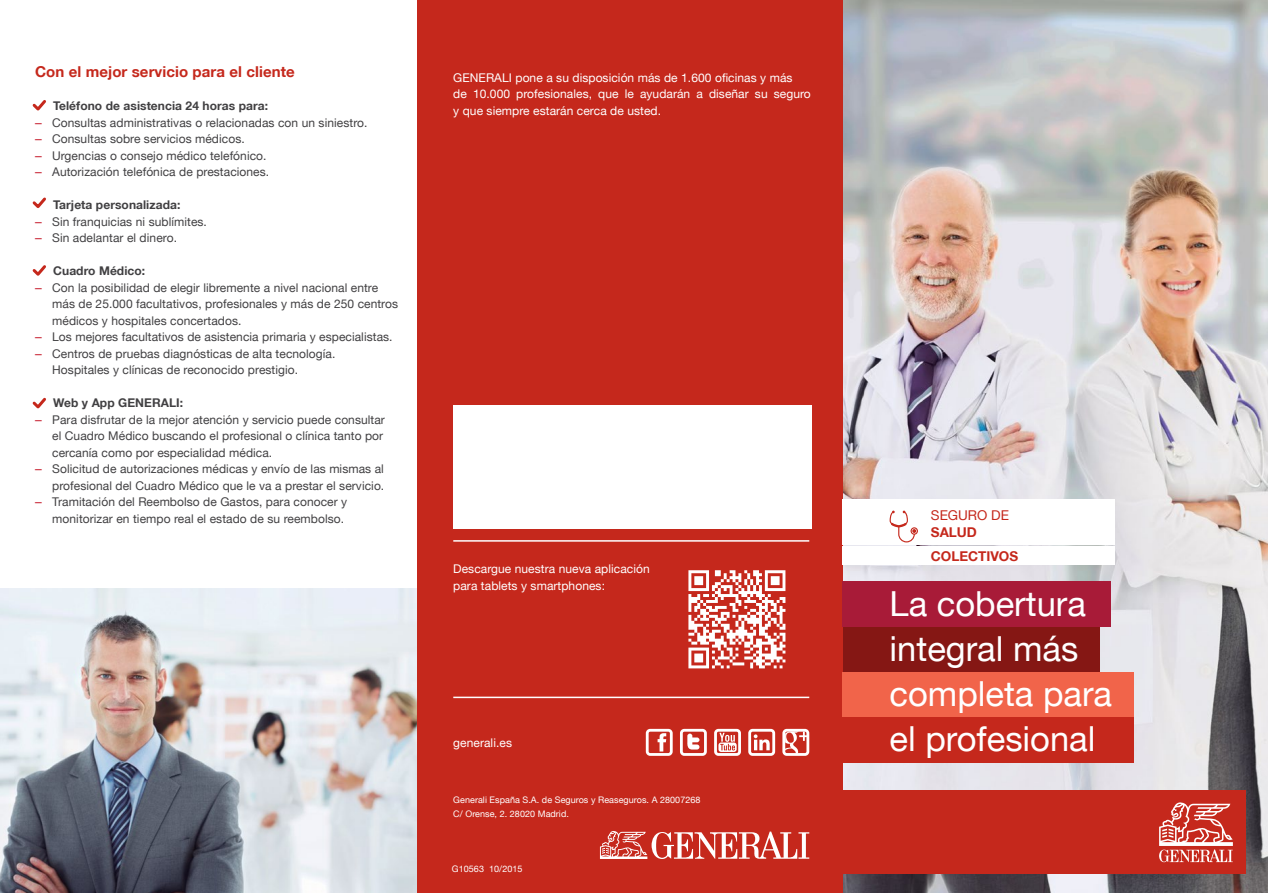
<style>
.page{position:relative;width:1268px;height:893px;background:#fff}
.page>*{position:absolute;margin:0;border:0;box-sizing:border-box;transform-origin:0 0}
.t1{font:34.5px/45px "Helvetica Neue LT";color:#fff}
.t2{font:700 15px "Helvetica Neue LT";letter-spacing:.005em;color:#c5281c}
.t3{font:700 13.5px "Helvetica Neue LT";color:#c5281c}
.t4{font:13.5px "Helvetica Neue LT";color:#c5281c}
.t5{font:12px/16.5px "Helvetica Neue LT";letter-spacing:.005em;color:#414042}
.t6{font:12px/16.5px "Helvetica Neue LT";letter-spacing:.005em;color:#fff}
.t7{font:700 12px "Helvetica Neue LT";letter-spacing:.005em;color:#414042}
.t8{font:9px/13.5px "Helvetica Neue LT";letter-spacing:.005em;color:#fff}
.s1{font-family:"Helvetica";color:#c41425}
.s2{color:#fff}
</style>
<div class="page">
<img style="left:842px;top:0;width:425px;height:893px">
<div style="left:823px;top:790px;width:422px;height:83px;background:#c5281c"></div>
<svg style="left:1159px;top:802px;width:73px;height:60px"></svg>
<div style="left:417px;top:0;width:425px;height:893px;background:#c5281c"></div>
<svg style="left:600px;top:831px;width:209px;height:28px"></svg>
<hr style="left:453px;top:540px;width:356px;height:2px;background:#fff">
<hr style="left:453px;top:697px;width:356px;height:1px;background:#fff">
<div style="left:452px;top:405px;width:359px;height:124px;background:#fff"></div>
<div style="left:645px;top:729px;width:27px;height:27px;border:3px solid #fff;border-radius:3px"></div>
<svg style="left:657px;top:733px;width:9px;height:18px"></svg>
<div style="left:679px;top:729px;width:27px;height:27px;border:3px solid #fff;border-radius:3px"></div>
<svg style="left:687px;top:734px;width:12px;height:15px"></svg>
<div style="left:782px;top:729px;width:27px;height:27px;border:3px solid #fff;border-radius:3px"></div>
<svg style="left:785px;top:731px;width:23px;height:22px"></svg>
<div style="left:714px;top:729px;width:26px;height:27px;border:3px solid #fff;border-radius:3px"></div>
<svg style="left:718px;top:742px;width:18px;height:10px"></svg>
<svg style="left:719px;top:733px;width:15px;height:17px"></svg>
<div style="left:748px;top:729px;width:27px;height:27px;border:3px solid #fff;border-radius:3px"></div>
<svg style="left:753px;top:734px;width:16px;height:16px"></svg>
<svg style="left:688px;top:570px;width:97px;height:98px"></svg>
<div style="left:842px;top:499px;width:272px;height:45px;background:#fff"></div>
<div style="left:842px;top:547px;width:272px;height:18px;background:#fff"></div>
<div style="left:842px;top:582px;width:268px;height:45px;background:#a81b38"></div>
<div style="left:842px;top:627px;width:257px;height:45px;background:#851714"></div>
<div style="left:842px;top:672px;width:291px;height:45px;background:#f1644a"></div>
<svg style="left:889px;top:511px;width:28px;height:31px"></svg>
<div style="left:842px;top:717px;width:291px;height:46px;background:#c5281c"></div>
<svg style="left:32px;top:100px;width:14px;height:11px"></svg>
<svg style="left:32px;top:197px;width:14px;height:11px"></svg>
<svg style="left:32px;top:265px;width:14px;height:11px"></svg>
<svg style="left:32px;top:397px;width:14px;height:12px"></svg>
<img style="left:0;top:589px;width:417px;height:304px">
<p class="t2" style="left:35px;top:63px;width:261px">Con el mejor servicio para el cliente</p>
<p class="t7" style="left:53px;top:99px;width:216px">Teléfono de asistencia 24 horas para:</p>
<p class="t5" style="left:35px;top:114px;width:334px"><span class="s1">–</span> Consultas administrativas o relacionadas con un siniestro.</p>
<p class="t5" style="left:35px;top:131px;width:211px"><span class="s1">–</span> Consultas sobre servicios médicos.</p>
<p class="t5" style="left:35px;top:147px;width:233px"><span class="s1">–</span> Urgencias o consejo médico telefónico.</p>
<p class="t5" style="left:35px;top:164px;width:235px"><span class="s1">–</span> Autorización telefónica de prestaciones.</p>
<p class="t7" style="left:53px;top:198px;width:129px">Tarjeta personalizada:</p>
<p class="t5" style="left:35px;top:213px;width:173px"><span class="s1">–</span> Sin franquicias ni sublímites.</p>
<p class="t5" style="left:35px;top:230px;width:143px"><span class="s1">–</span> Sin adelantar el dinero.</p>
<p class="t7" style="left:53px;top:264px;width:93px">Cuadro Médico:</p>
<p class="t5" style="left:52px;top:279px;width:347px;text-indent:-17px"><span class="s1">–</span> Con la posibilidad de elegir libremente a nivel nacional entre más de 25.000 facultativos, profesionales y más de 250 centros médicos y hospitales concertados.</p>
<p class="t5" style="left:35px;top:329px;width:359px"><span class="s1">–</span> Los mejores facultativos de asistencia primaria y especialistas.</p>
<p class="t5" style="left:35px;top:345px;width:302px"><span class="s1">–</span> Centros de pruebas diagnósticas de alta tecnología.</p>
<p class="t5" style="left:35px;top:362px;width:264px"><span class="s2">•</span> Hospitales y clínicas de reconocido prestigio.</p>
<p class="t7" style="left:53px;top:396px;width:131px">Web y App GENERALI:</p>
<p class="t5" style="left:52px;top:411px;width:334px;text-indent:-17px"><span class="s1">–</span> Para disfrutar de la mejor atención y servicio puede consultar el Cuadro Médico buscando el profesional o clínica tanto por cercanía como por especialidad médica.</p>
<p class="t5" style="left:35px;top:461px;width:350px;text-align:right"><span class="s1">–</span> Solicitud de autorizaciones médicas y envío de las mismas al profesional del Cuadro Médico que le va a prestar el servicio.</p>
<p class="t5" style="left:35px;top:494px;width:313px;text-align:right"><span class="s1">–</span> Tramitación del Reembolso de Gastos, para conocer y monitorizar en tiempo real el estado de su reembolso.</p>
<p class="t6" style="left:453px;top:69px;width:359px">GENERALI pone a su disposición más de 1.600 oficinas y más<br>de 10.000 profesionales, que le ayudarán a diseñar su seguro y que siempre estarán cerca de usted.</p>
<p class="t6" style="left:453px;top:560px;width:198px">Descargue nuestra nueva aplicación para tablets y smartphones:</p>
<p class="t6" style="left:453px;top:734px;width:60px">generali.es</p>
<p class="t8" style="left:453px;top:793px;width:249px">Generali España S.A. de Seguros y Reaseguros. A 28007268<br>C/ Orense, 2. 28020 Madrid.</p>
<p class="t8" style="left:452px;top:862px;width:72px">G10563 10/2015</p>
<p class="t4" style="left:930px;top:507px;width:80px">SEGURO DE</p>
<p class="t3" style="left:930px;top:524px;width:48px">SALUD</p>
<p class="t3" style="left:930px;top:547px;width:89px">COLECTIVOS</p>
<h1 class="t1" style="left:889px;top:581px;width:224px">La cobertura integral más completa para el profesional</h1>
</div>
